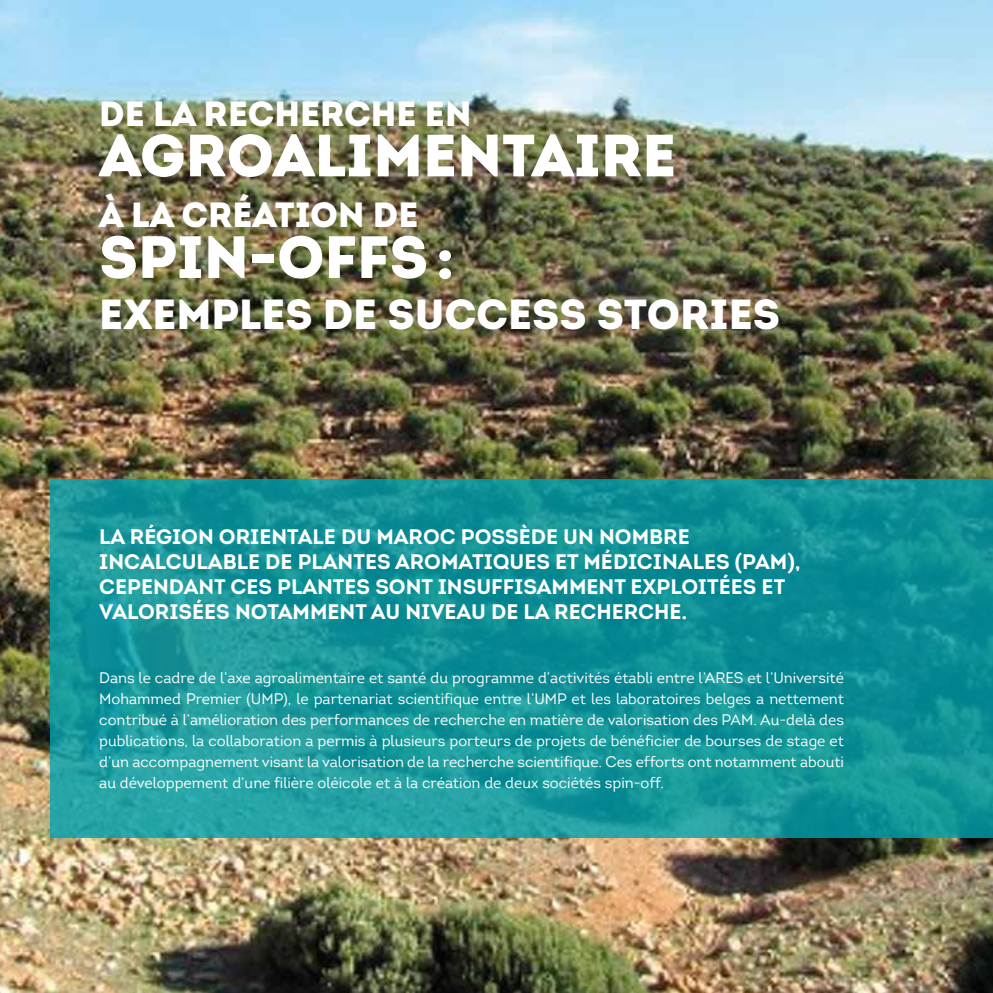
<style>
.page{position:relative;width:993px;height:993px;background:#fff}
.page>*{position:absolute;margin:0;border:0;box-sizing:border-box;transform-origin:0 0}
.t1{font:59.5px "Intro Black Caps";color:#fff}
.t2{font:42px "Intro Black Caps";color:#fff}
.t3{font:35px "Intro Black Caps";color:#fff}
.t4{font:21px/25.2px "Intro Bold Caps";color:#fff}
.t5{font:14.88px/21px "Intro";color:#fff;text-align:justify}
</style>
<div class="page">
<img style="left:0;top:0;width:992px;height:992px">
<svg style="left:50px;top:479px;width:942px;height:358px;background:#149499"></svg>
<h3 class="t3" style="left:99px;top:90px;width:373px">DE LA RECHERCHE EN</h3>
<h1 class="t1" style="left:99px;top:116px;width:578px">AGROALIMENTAIRE</h1>
<h3 class="t3" style="left:99px;top:192px;width:320px">À LA CRÉATION DE</h3>
<h1 class="t1" style="left:99px;top:218px;width:357px">SPIN-OFFS:</h1>
<h2 class="t2" style="left:99px;top:286px;width:682px">EXEMPLES DE SUCCESS STORIES</h2>
<h3 class="t4" style="left:99px;top:523px;width:702px">LA RÉGION ORIENTALE DU MAROC POSSÈDE UN NOMBRE INCALCULABLE DE PLANTES AROMATIQUES ET MÉDICINALES (PAM), CEPENDANT CES PLANTES SONT INSUFFISAMMENT EXPLOITÉES ET VALORISÉES NOTAMMENT AU NIVEAU DE LA RECHERCHE.</h3>
<p class="t5" style="left:99px;top:667px;width:746px">Dans le cadre de l’axe agroalimentaire et santé du programme d’activités établi entre l’ARES et l’Université Mohammed Premier (UMP), le partenariat scientifique entre l’UMP et les laboratoires belges a nettement contribué à l’amélioration des performances de recherche en matière de valorisation des PAM. Au-delà des publications, la collaboration a permis à plusieurs porteurs de projets de bénéficier de bourses de stage et d’un accompagnement visant la valorisation de la recherche scientifique. Ces efforts ont notamment abouti au développement d’une filière oléicole et à la création de deux sociétés spin-off.</p>
</div>
